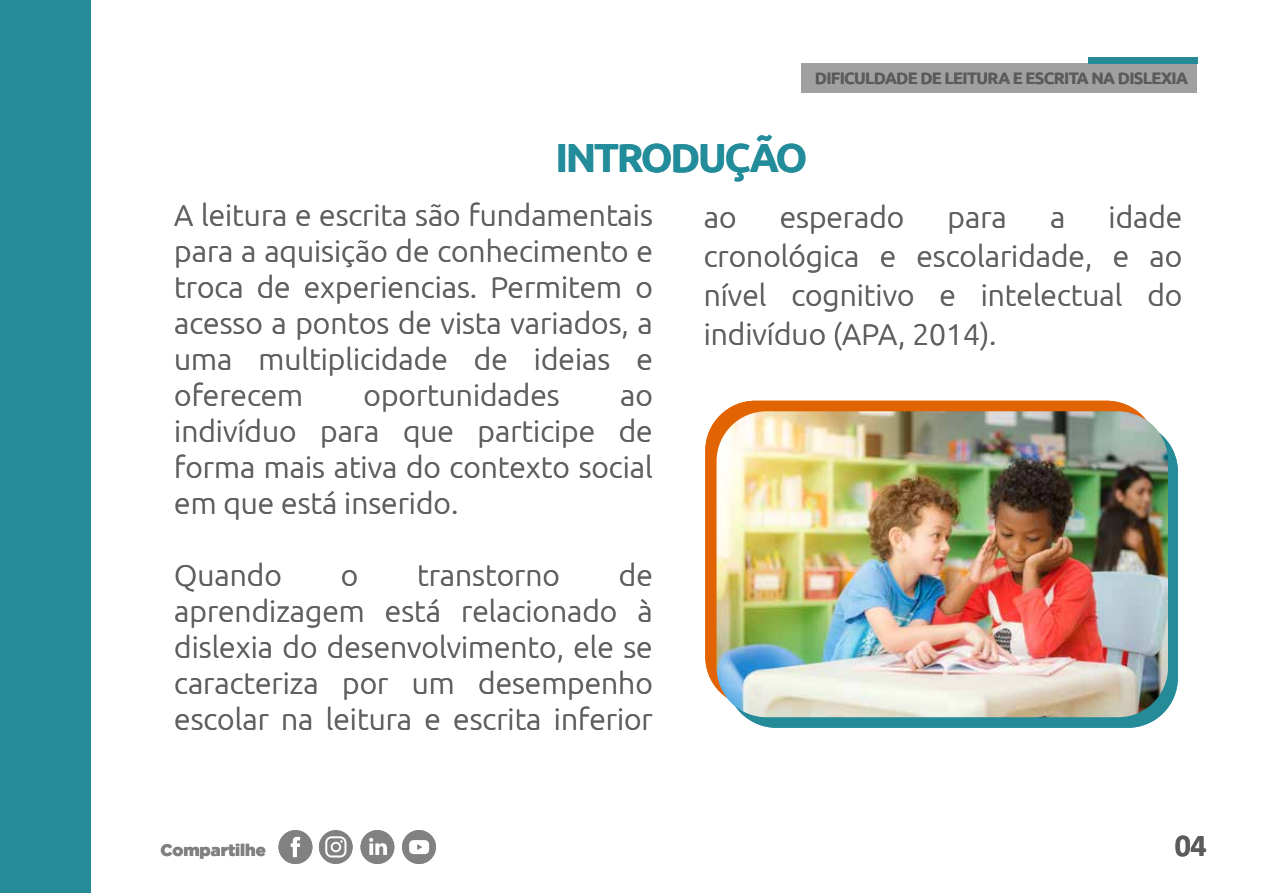
<style>
.page{position:relative;width:1263px;height:893px;background:#fff}
.page>*{position:absolute;margin:0;border:0;box-sizing:border-box;transform-origin:0 0}
.t1{font:700 40.5px "Ubuntu";letter-spacing:-.055em;color:#238c9a}
.t2{font:700 31.95px "Calibri";color:#5b5b5b}
.t3{font:300 30px/36px "Ubuntu";color:#606060;text-align:justify}
.t4{font:900 16.65px "Gotham";color:#818181}
.t5{font:700 16.5px "Ubuntu";letter-spacing:-.04em;color:#5b5b5b}
</style>
<div class="page">
<svg style="left:705px;top:401px;width:452px;height:306px;background:#d49255"></svg>
<img style="left:726px;top:422px;width:452px;height:306px;border-radius:50px">
<div style="left:278px;top:830px;width:34px;height:34px;background:#818181;border-radius:50%"></div>
<svg style="left:291px;top:837px;width:9px;height:20px"></svg>
<div style="left:402px;top:830px;width:34px;height:34px;background:#818181;border-radius:50%"></div>
<svg style="left:409px;top:840px;width:20px;height:14px"></svg>
<svg style="left:319px;top:830px;width:34px;height:34px"></svg>
<div style="left:360px;top:830px;width:34px;height:34px;background:#818181;border-radius:50%"></div>
<svg style="left:369px;top:838px;width:18px;height:17px"></svg>
<div style="left:0;top:0;width:90px;height:893px;background:#258b99"></div>
<div style="left:801px;top:64px;width:396px;height:29px;background:#a0a0a0"></div>
<div style="left:1088px;top:57px;width:109px;height:7px;background:#258b99"></div>
<p class="t5" style="left:815px;top:68px;width:375px">DIFICULDADE DE LEITURA E ESCRITA NA DISLEXIA</p>
<h1 class="t1" style="left:555px;top:133px;width:254px">INTRODUÇÃO</h1>
<p class="t3" style="left:174px;top:197px;width:480px">A leitura e escrita são fundamentais para a aquisição de conhecimento e troca de experiencias. Permitem o acesso a pontos de vista variados, a uma multiplicidade de ideias e oferecem</p>
<p class="t3" style="left:704px;top:198px;width:34px">ao</p>
<p class="t3" style="left:780px;top:198px;width:126px">esperado</p>
<p class="t3" style="left:947px;top:198px;width:61px">para</p>
<p class="t3" style="left:1050px;top:198px;width:17px">a</p>
<p class="t3" style="left:704px;top:197px;width:480px;line-height:39px;text-indent:405px">idade cronológica e escolaridade, e ao nível cognitivo e intelectual do indivíduo (APA, 2014).</p>
<p class="t3" style="left:364px;top:377px;width:198px">oportunidades</p>
<p class="t3" style="left:174px;top:377px;width:480px;text-indent:446px">ao indivíduo para que participe de forma mais ativa do contexto social em que está inserido.</p>
<p class="t3" style="left:174px;top:557px;width:480px;text-indent:445px">de aprendizagem está relacionado à dislexia do desenvolvimento, ele se caracteriza por um desempenho escolar na leitura e escrita inferior</p>
<p class="t3" style="left:174px;top:557px;width:109px">Quando</p>
<p class="t3" style="left:341px;top:557px;width:19px">o</p>
<p class="t3" style="left:417px;top:557px;width:144px">transtorno</p>
<p class="t4" style="left:160px;top:840px;width:107px">Compartilhe</p>
<p class="t2" style="left:1175px;top:823px;width:33px">04</p>
</div>
